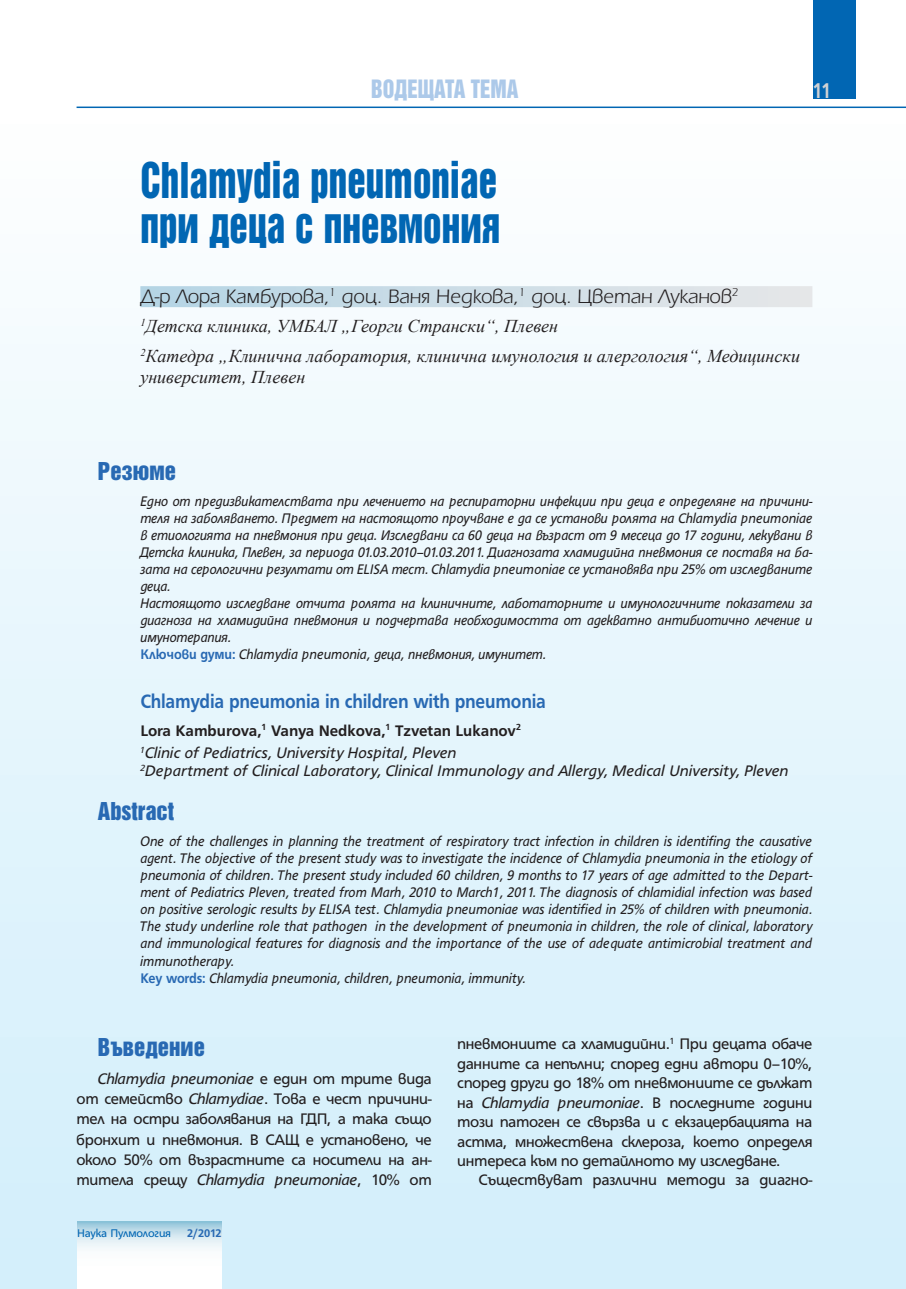
<style>
.page{position:relative;width:906px;height:1289px;background:#fff}
.page>*{position:absolute;margin:0;border:0;box-sizing:border-box;transform-origin:0 0}
.t1{font:45px/45px "Helvetica Inserat Cyr Upright";color:#0166b3;scale:.82 1}
.t2{font:23.1px "Helvetica Inserat Cyr Upright";color:#acc9e9;scale:.91 1}
.t3{font:700 23.1px "HS Grotesk Bg";color:#d1d2d4;scale:.82 1}
.t4{font:22.5px "Helvetica Inserat Cyr Upright";color:#2869b3}
.t5{font:300 21px "Erika Bg";color:#231f20}
.t6{font:700 21px "HS Grotesk Bg";letter-spacing:-.01em;color:#2869b3;scale:.9 1}
.t7{font:italic 18px/29.5px "Times New Roman";color:#231f20}
.t8{font:16.5px/19.5px "HS Grotesk Bg";letter-spacing:-.02em;color:#231f20;text-align:justify}
.t9{font:italic 16.5px/22.2px "HS Grotesk Bg";color:#231f20}
.t10{font:italic 15px/17.1px "HS Grotesk Bg";color:#231f20;scale:.92 1}
.t11{font:12px "HS Grotesk Bg";letter-spacing:-.01em;color:#0166b3}
.t12{font:700 12px "HS Grotesk Bg";color:#2869b3}
.s1{font-weight:700;font-style:normal;color:#2869b3}
.s2{font-weight:700;font-style:normal}
.s3{font-style:italic}
</style>
<div class="page">
<div style="left:813px;top:0;width:42px;height:99px;background:#0166b3"></div>
<div style="left:0;top:119px;width:906px;height:1169px;background:linear-gradient(to bottom,#fcfefe,#d1eefb)"></div>
<hr style="left:77px;top:106px;width:829px;height:2px;background:#0166b3">
<svg style="left:77px;top:1221px;width:145px;height:67px"></svg>
<div style="left:140px;top:286px;width:672px;height:21px;background:linear-gradient(to right,#b4d4e4,#e6e7e8)"></div>
<h2 class="t2" style="left:371px;top:80px;width:164px">ВОДЕЩАТА ТЕМА</h2>
<h2 class="t3" style="left:813px;top:82px;width:24px">11</h2>
<h1 class="t1" style="left:140px;top:160px;width:440px">Chlamydia pneumoniae при деца с пневмония</h1>
<h3 class="t5" style="left:140px;top:289px;width:599px">Д-р Лора Камбурова,<sup>1</sup> доц. Ваня Недкова,<sup>1</sup> доц. Цветан Луканов<sup>2</sup></h3>
<p class="t7" style="left:140px;top:311px;width:661px"><sup>1</sup>Детска клиника, УМБАЛ „Георги Странски“, Плевен<br><sup>2</sup>Катедра „Клинична лаборатория, клинична имунология и алергология“, Медицински</p>
<p class="t7" style="left:140px;top:362px;width:166px">университет, Плевен</p>
<h3 class="t4" style="left:98px;top:461px;width:80px">Резюме</h3>
<p class="t10" style="left:140px;top:493px;width:732px">Едно от предизвикателствата при лечението на респираторни инфекции при деца е определяне на причини&shy;теля на заболяването. Предмет на настоящото проучване е да се установи ролята на Chlamydia pneumoniaе в етиологията на пневмония при деца. Изследвани са 60 деца на възраст от 9 месеца до 17 години, лекувани в Детска клиника, Плевен, за периода 01.03.2010–01.03.2011. Диагнозата хламидийна пневмония се поставя на ба&shy;зата на серологични резултати от ELISA тест. Chlamydia pneumoniaе се установява при 25% от изследваните деца.<br>Настоящото изследване отчита ролята на клиничните, лаботаторните и имунологичните показатели за диагноза на хламидийна пневмония и подчертава необходимостта от адекватнo антибиотично лечение и имунотерапия.<br><span class="s1">Ключови думи:</span> Chlamydia pneumonia, деца, пневмония, имунитет.</p>
<h3 class="t6" style="left:140px;top:693px;width:452px">Chlamydia pneumonia in children with pneumonia</h3>
<p class="t9" style="left:140px;top:720px;width:382px"><span class="s2">Lora Kamburova,</span><sup>1</sup> <span class="s2">Vanya Nedkova,</span><sup>1</sup> <span class="s2">Tzvetan Lukanov</span><sup>2<br></sup><sup>1</sup>Clinic of Pediatrics, University Hospital, Pleven</p>
<p class="t9" style="left:140px;top:761px;width:649px"><sup>2</sup>Department of Clinical Laboratory, Clinical Immunology and Allergy, Medical University, Pleven</p>
<h3 class="t4" style="left:98px;top:802px;width:78px">Abstract</h3>
<p class="t10" style="left:140px;top:833px;width:732px">One of the challenges in planning the treatment of respiratory tract infection in children is identifing the causative agent. The objective of the present study was to investigate the incidence of Chlamydia pneumonia in the etiology of pneumonia of children. The present study included 60 children, 9 months to 17 years of age admitted to the Depart&shy;ment of Pediatrics Pleven, treated from Marh, 2010 to March1, 2011. The diagnosis of chlamidial infection was based on positive serologic results by ELISA test. Chlamydia pneumoniaе was identified in 25% of children with pneumonia.<br>The study underline role that pathogen in the development of pneumonia in children, the role of clinical, laboratory and immunological features for diagnosis and the importance of the use of adequate antimicrobial treatment and immunotherapy.<br><span class="s1">Key words:</span> Chlamydia pneumonia, children, pneumonia, immunity.</p>
<h3 class="t4" style="left:98px;top:1037px;width:109px">Въведение</h3>
<p class="t8" style="left:77px;top:1070px;width:357px;line-height:20.1px;text-indent:21px"><span class="s3">Chlamydia pneumoniae</span> е един от трите вида от семейство <span class="s3">Chlamydiae</span>. Това е чест причини&shy;тел на остри заболявания на ГДП, а така също бронхит и пневмония. В САЩ е установено, че около 50% от възрастните са носители на ан&shy;титела срещу <span class="s3">Chlamydia pneumoniae</span>, 10% от</p>
<p class="t11" style="left:77px;top:1228px;width:95px">Наука Пулмология</p>
<p class="t12" style="left:187px;top:1228px;width:36px">2/2012</p>
<p class="t8" style="left:457px;top:1035px;width:357px">пневмониите са хламидийни.<sup>1</sup> При децата обаче дан ните са непълни; според едни автори 0–10%, според други до 18% от пневмониите се дължат на <span class="s3">Chlamydia pneumoniaе</span>. В последните години този патоген се свързва и с екзацербацията на астма, множествена склероза, което определя интереса към по детайлното му изследване.</p>
<p class="t8" style="left:478px;top:1171px;width:335px">Съществуват различни методи за диагно-</p>
</div>
